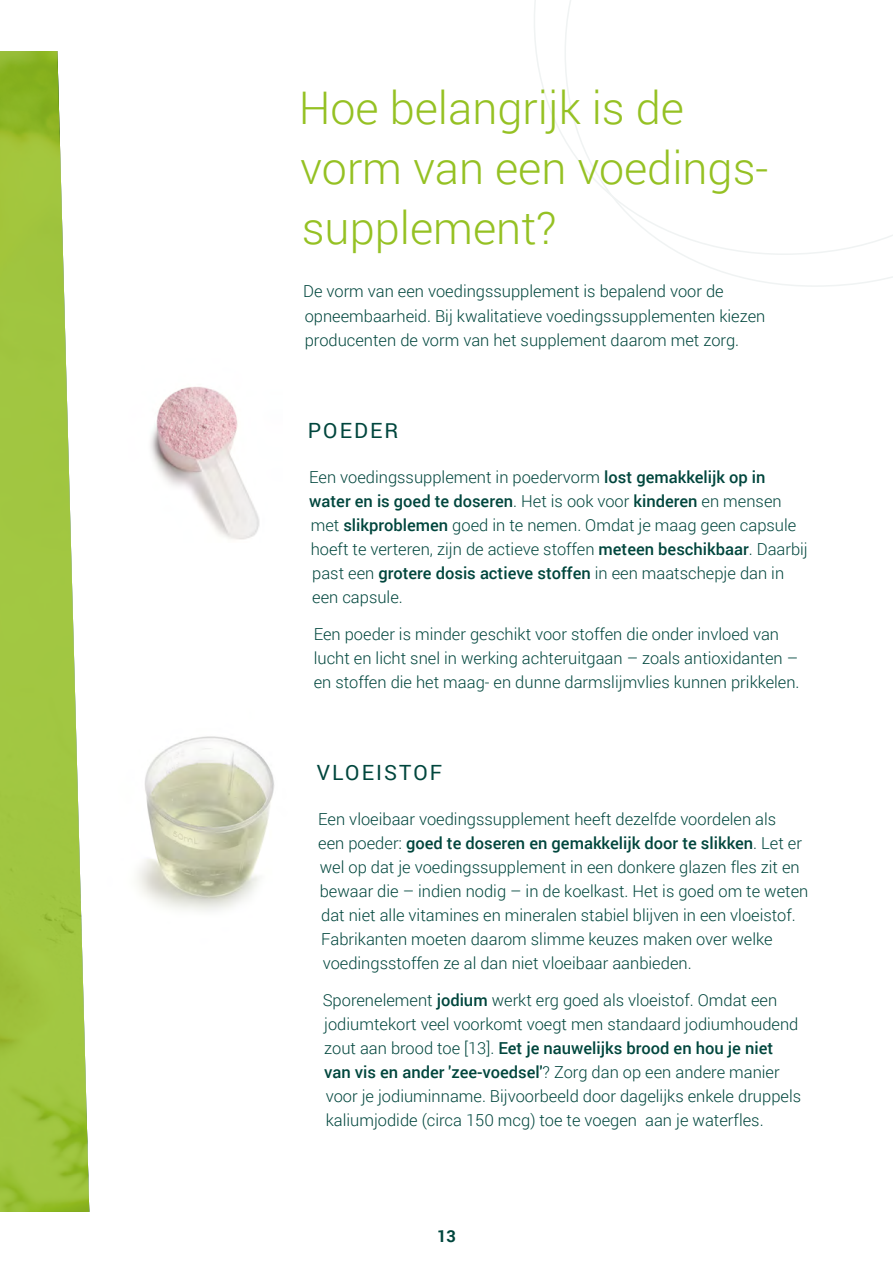
<style>
.page{position:relative;width:893px;height:1263px;background:#fff}
.page>*{position:absolute;margin:0;border:0;box-sizing:border-box;transform-origin:0 0}
.t1{font:300 45px/60px "Roboto";color:#95c123}
.t2{font:21px "Roboto";letter-spacing:.1em;color:#00463d}
.t3{font:300 16.5px/24px "Roboto";color:#00463d}
.t4{font:700 16.5px "Roboto";color:#00463d}
.s1{font-weight:500}
</style>
<div class="page">
<img style="left:137px;top:736px;width:138px;height:175px">
<svg style="left:534px;top:0;width:359px;height:255px"></svg>
<svg style="left:0;top:51px;width:89px;height:1161px;fill:#a1c641"></svg>
<img style="left:150px;top:386px;width:110px;height:154px">
<h1 class="t1" style="left:299px;top:76px;width:471px">Hoe belangrijk is de vorm van een voedings&shy;supplement?</h1>
<p class="t3" style="left:303px;top:279px;width:464px">De vorm van een voedingssupplement is bepalend voor de opneembaarheid. Bij kwalitatieve voedingssupplementen kiezen producenten de vorm van het supplement daarom met zorg.</p>
<p class="t2" style="left:308px;top:416px;width:92px">POEDER</p>
<p class="t3" style="left:309px;top:465px;width:500px">Een voedingssupplement in poedervorm <span class="s1">lost gemakkelijk op in water en is goed te doseren</span>. Het is ook voor <span class="s1">kinderen</span> en mensen met <span class="s1">slikproblemen</span> goed in te nemen. Omdat je maag geen capsule hoeft te verteren, zijn de actieve stoffen <span class="s1">meteen beschikbaar</span>. Daarbij past een <span class="s1">grotere dosis actieve stoffen</span> in een maatschepje dan in een capsule.</p>
<p class="t3" style="left:314px;top:621px;width:487px">Een poeder is minder geschikt voor stoffen die onder invloed van lucht en licht snel in werking achteruitgaan – zoals antioxidanten – en stoffen die het maag- en dunne darmslijmvlies kunnen prikkelen.</p>
<p class="t2" style="left:317px;top:758px;width:127px">VLOEISTOF</p>
<p class="t3" style="left:318px;top:807px;width:492px">Een vloeibaar voedingssupplement heeft dezelfde voordelen als<br>een poeder: <span class="s1">goed te doseren en gemakkelijk door te slikken</span>. Let er wel op dat je voedingssupplement in een donkere glazen fles zit en bewaar die – indien nodig – in de koelkast. Het is goed om te weten dat niet alle vitamines en mineralen stabiel blijven in een vloeistof.<br>Fabrikanten moeten daarom slimme keuzes maken over welke voedingsstoffen ze al dan niet vloeibaar aanbieden.</p>
<p class="t3" style="left:323px;top:988px;width:480px">Sporenelement <span class="s1">jodium</span> werkt erg goed als vloeistof. Omdat een jodiumtekort veel voorkomt voegt men standaard jodiumhoudend zout aan brood toe [13]. <span class="s1">Eet je nauwelijks brood en hou je niet van vis en ander 'zee-voedsel'</span>? Zorg dan op een andere manier voor je jodiuminname. Bijvoorbeeld door dagelijks enkele druppels kaliumjodide (circa 150 mcg) toe te voegen aan je waterfles.</p>
<p class="t4" style="left:437px;top:1224px;width:20px">13</p>
</div>
